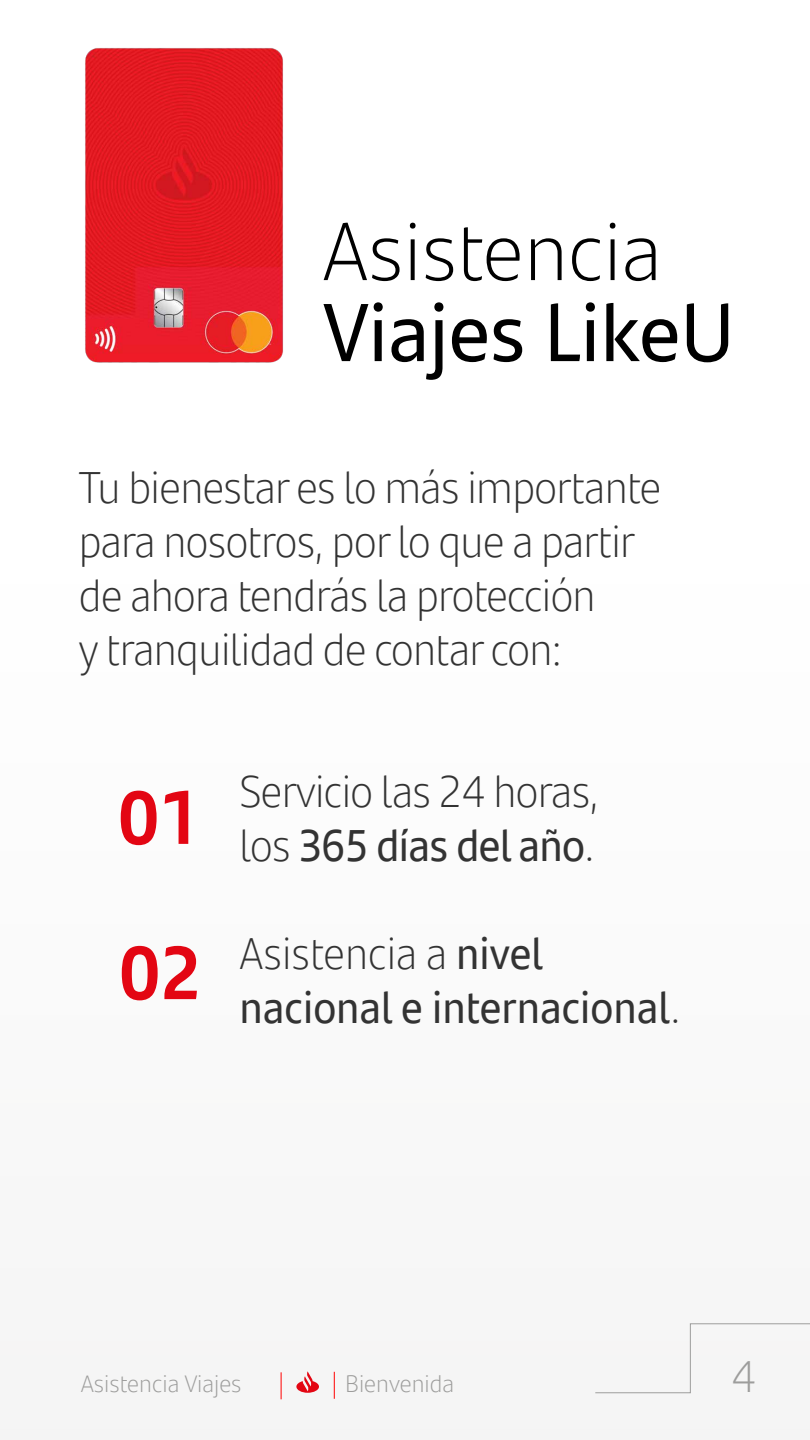
<style>
.page{position:relative;width:810px;height:1440px;background:#fff}
.page>*{position:absolute;margin:0;border:0;box-sizing:border-box;transform-origin:0 0}
.t1{font:82.5px "Santander Text";color:#000}
.t2{font:300 82.5px "Santander Text";color:#000}
.t3{font:700 75px/155.2px "Santander Text";color:#e30613}
.t4{font:300 45px/54px "Santander Text";letter-spacing:-.015em;color:#333;scale:.96 1}
.t5{font:45px/54px "Santander Text";color:#333;scale:.96 1}
.t6{font:300 45px "Santander Text";color:#9d9d9c}
.t7{font:300 24px "Santander Text";color:#9d9d9c}
.s1{font-weight:400}
.s2{font-weight:300}
</style>
<div class="page">
<div style="left:0;top:529px;width:810px;height:911px;background:#fafafa"></div>
<svg style="left:595px;top:1323px;width:215px;height:70px"></svg>
<svg style="left:296px;top:1371px;width:23px;height:22px"></svg>
<svg style="left:281px;top:1372px;width:1px;height:27px"></svg>
<svg style="left:334px;top:1372px;width:1px;height:27px"></svg>
<img style="left:85px;top:48px;width:198px;height:315px">
<h1 class="t2" style="left:323px;top:190px;width:341px">Asistencia</h1>
<h1 class="t1" style="left:323px;top:270px;width:413px">Viajes LikeU</h1>
<p class="t4" style="left:79px;top:458px;width:608px">Tu bienestar es lo más importante para nosotros, por lo que a partir de ahora tendrás la protección<br>y tranquilidad de contar con:</p>
<h2 class="t3" style="left:118px;top:735px;width:85px">01<br>02</h2>
<p class="t4" style="left:240px;top:762px;width:376px">Servicio las 24 horas, los <span class="s1">365 días del año</span>.</p>
<p class="t5" style="left:240px;top:924px;width:461px"><span class="s2">Asistencia a</span> nivel nacional e internacional<span class="s2">.</span></p>
<p class="t7" style="left:81px;top:1366px;width:162px">Asistencia Viajes</p>
<p class="t7" style="left:345px;top:1366px;width:110px">Bienvenida</p>
<p class="t6" style="left:732px;top:1342px;width:26px">4</p>
</div>
